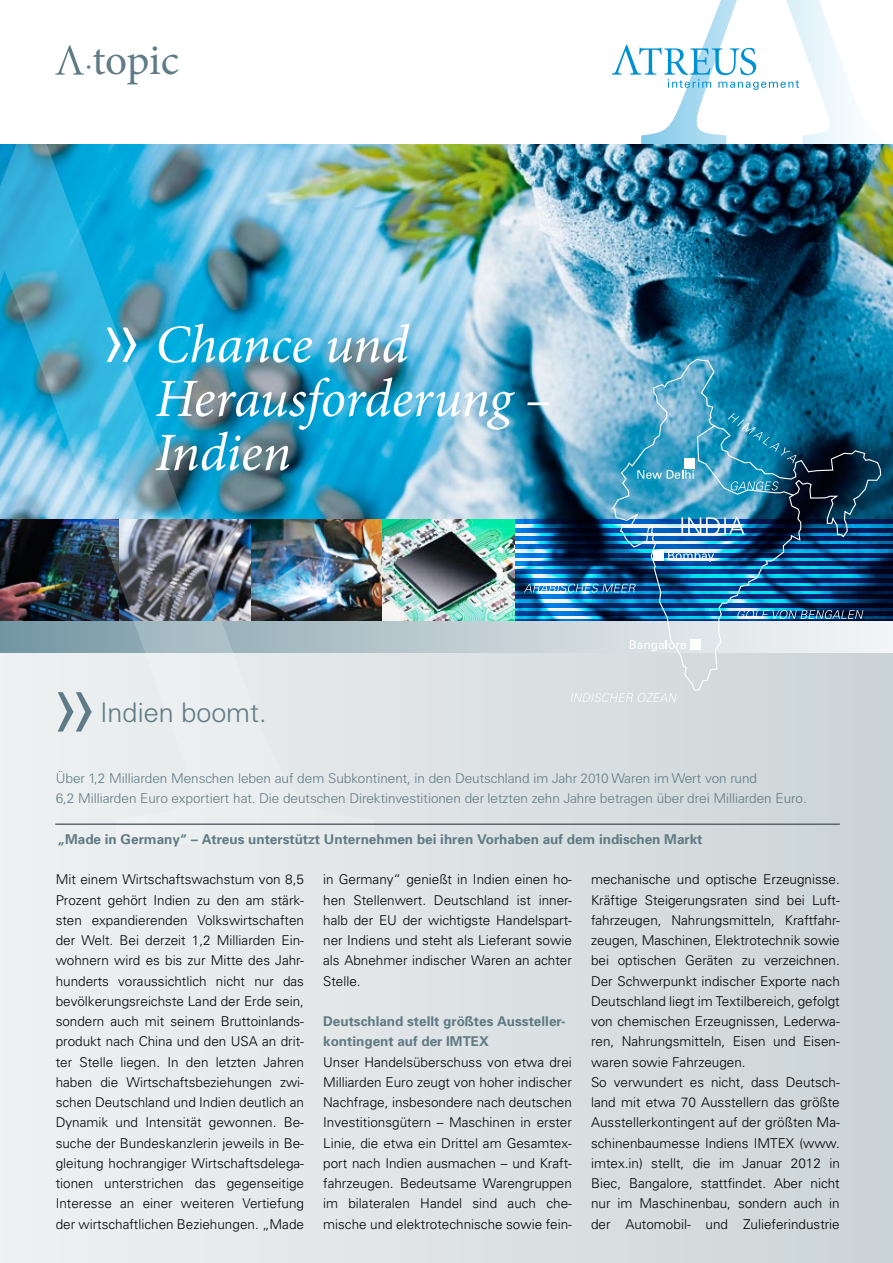
<style>
.page{position:relative;width:893px;height:1263px;background:#fff}
.page>*{position:absolute;margin:0;border:0;box-sizing:border-box;transform-origin:0 0}
.t1{font:italic 54px/54px "Minion Pro";letter-spacing:-.005em;color:#fff}
.t2{font:43.35px "Minion Pro";letter-spacing:-.01em;color:#5f7b86}
.t3{font:300 27px "Univers S";color:#5f7b86}
.t4{font:300 13.5px/20.2px "Univers";color:#000;text-align:justify}
.t5{font:300 13.5px/20.2px "Univers S";color:#5f7b86}
.t6{font:700 13.5px/20.2px "Univers";color:#5f7b86}
.s1{font-size:29.85px}
</style>
<div class="page">
<svg style="left:612px;top:0;width:281px;height:145px"></svg>
<svg style="left:55px;top:45px;width:29px;height:30px"></svg>
<img style="left:374px;top:145px;width:519px;height:375px">
<img style="left:374px;top:520px;width:519px;height:101px">
<div style="left:0;top:651px;width:893px;height:612px;background:linear-gradient(to right,#f0f2f2,#cbd4d6)"></div>
<svg style="left:374px;top:621px;width:519px;height:31px;background:#c6d2d7"></svg>
<img style="left:0;top:144px;width:374px;height:700px">
<hr style="left:55px;top:824px;width:785px;height:1px;background:#323f49">
<svg style="left:107px;top:328px;width:29px;height:34px"></svg>
<svg style="left:58px;top:692px;width:34px;height:39px"></svg>
<svg style="left:611px;top:358px;width:271px;height:333px;background:#4a87a8"></svg>
<svg style="left:681px;top:517px;width:64px;height:18px"></svg>
<div style="left:684px;top:458px;width:11px;height:10px;background:#fff"></div>
<svg style="left:637px;top:470px;width:57px;height:9px"></svg>
<div style="left:653px;top:550px;width:10px;height:10px;background:#fff"></div>
<svg style="left:668px;top:551px;width:46px;height:11px"></svg>
<div style="left:690px;top:639px;width:10px;height:10px;background:#fff"></div>
<svg style="left:630px;top:640px;width:56px;height:11px"></svg>
<svg style="left:728px;top:413px;width:68px;height:50px;background:#1f8ab0"></svg>
<svg style="left:737px;top:610px;width:126px;height:9px"></svg>
<svg style="left:524px;top:584px;width:112px;height:9px"></svg>
<svg style="left:571px;top:693px;width:106px;height:9px"></svg>
<svg style="left:730px;top:481px;width:49px;height:9px"></svg>
<h2 class="t2" style="left:86px;top:31px;width:95px"><span class="s1">·</span>topic</h2>
<h1 class="t1" style="left:155px;top:318px;width:398px">Chance und<br>Herausforderung –<br>Indien</h1>
<h3 class="t3" style="left:101px;top:697px;width:168px">Indien boomt.</h3>
<p class="t5" style="left:56px;top:768px;width:753px">Über 1,2 Milliarden Menschen leben auf dem Subkontinent, in den Deutschland im Jahr 2010 Waren im Wert von rund<br>6,2 Milliarden Euro exportiert hat. Die deutschen Direktinvestitionen der letzten zehn Jahre betragen über drei Milliarden Euro.</p>
<p class="t6" style="left:58px;top:829px;width:646px">„Made in Germany“ – Atreus unterstützt Unternehmen bei ihren Vorhaben auf dem indischen Markt</p>
<p class="t4" style="left:591px;top:869px;width:250px;text-align:left">mechanische und optische Erzeugnisse.<br>Kräftige Steigerungsraten sind bei Luft&shy;fahrzeugen, Nahrungsmitteln, Kraftfahr&shy;zeugen, Maschinen, Elektrotechnik sowie bei optischen Geräten zu verzeichnen.<br>Der Schwerpunkt indischer Exporte nach Deutschland liegt im Textilbereich, gefolgt von chemischen Erzeugnissen, Lederwa&shy;ren, Nahrungsmitteln, Eisen und Eisen&shy;waren sowie Fahrzeugen.<br>So verwundert es nicht, dass Deutsch&shy;land mit etwa 70 Ausstellern das größte Ausstellerkontingent auf der größten Ma&shy;schinenbaumesse Indiens IMTEX (www. imtex.in) stellt, die im Januar 2012 in Biec, Bangalore, stattfindet. Aber nicht nur im Maschinenbau, sondern auch in der Automobil- und Zulieferindustrie</p>
<p class="t4" style="left:56px;top:869px;width:250px">Mit einem Wirtschaftswachstum von 8,5<br>Prozent gehört Indien zu den am stärk&shy;sten expandierenden Volkswirtschaften der Welt. Bei derzeit 1,2 Milliarden Ein&shy;wohnern wird es bis zur Mitte des Jahr&shy;hunderts voraussichtlich nicht nur das bevölkerungsreichste Land der Erde sein, sondern auch mit seinem Bruttoinlands&shy;produkt nach China und den USA an drit&shy;ter Stelle liegen. In den letzten Jahren haben die Wirtschaftsbeziehungen zwi&shy;schen Deutschland und Indien deutlich an Dynamik und Intensität gewonnen. Be&shy;suche der Bundeskanzlerin jeweils in Be&shy;gleitung hochrangiger Wirtschaftsdelega&shy;tionen unterstrichen das gegenseitige Interesse an einer weiteren Vertiefung der wirtschaftlichen Beziehungen. „Made</p>
<p class="t4" style="left:323px;top:869px;width:250px">in Germany“ genießt in Indien einen ho&shy;hen Stellenwert. Deutschland ist inner&shy;halb der EU der wichtigste Handelspart&shy;ner Indiens und steht als Lieferant sowie als Abnehmer indischer Waren an achter Stelle.</p>
<p class="t6" style="left:323px;top:1011px;width:244px">Deutschland stellt größtes Aussteller&shy;kontingent auf der IMTEX</p>
<p class="t4" style="left:323px;top:1052px;width:250px">Unser Handelsüberschuss von etwa drei Milliarden Euro zeugt von hoher indischer Nachfrage, insbesondere nach deutschen Investitionsgütern – Maschinen in erster Linie, die etwa ein Drittel am Gesamtex&shy;port nach Indien ausmachen – und Kraft&shy;fahrzeugen. Bedeutsame Warengruppen im bilateralen Handel sind auch che&shy;mische und elektrotechnische sowie fein-</p>
</div>
